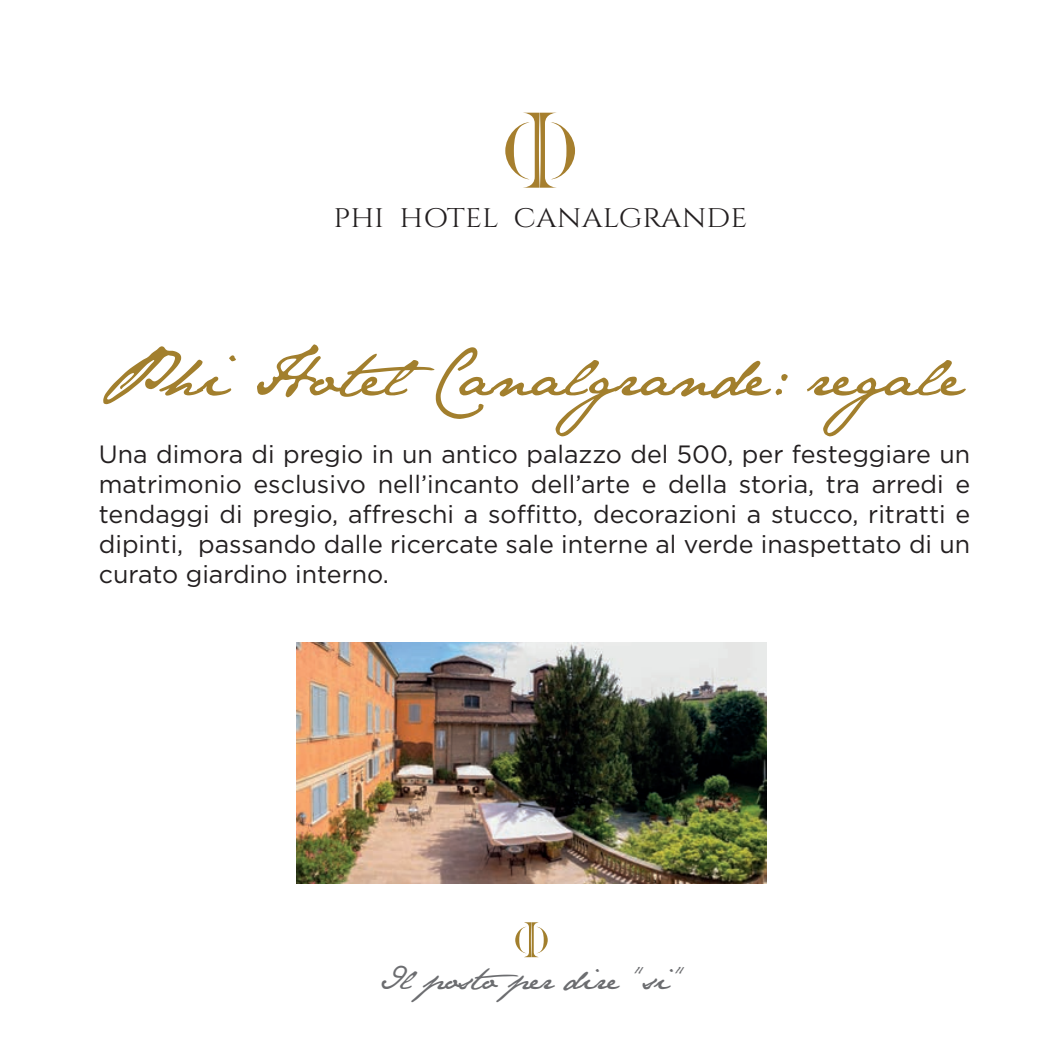
<style>
.page{position:relative;width:1063px;height:1063px;background:#fff}
.page>*{position:absolute;margin:0;border:0;box-sizing:border-box;transform-origin:0 0}
.t1{font:60px "Jane Austen";color:#a27f2d}
.t2{font:30px "Jane Austen";color:#6c6d70}
.t3{font:26.75px "Cinzel";color:#231f20;scale:1.1 1}
.t4{font:25px/30px "Gotham";color:#231f20;text-align:justify}
</style>
<div class="page">
<svg style="left:505px;top:113px;width:70px;height:75px"></svg>
<svg style="left:515px;top:922px;width:33px;height:35px"></svg>
<img style="left:296px;top:643px;width:471px;height:240px">
<p class="t3" style="left:333px;top:201px;width:378px">PHI HOTEL CANALGRANDE</p>
<h1 class="t1" style="left:99px;top:340px;width:866px">Phi Hotel Canalgrande: regale</h1>
<p class="t4" style="left:99px;top:439px;width:873px">Una dimora di pregio in un antico palazzo del 500, per festeggiare un matrimonio esclusivo nell’incanto dell’arte e della storia, tra arredi e tendaggi di pregio, affreschi a soffitto, decorazioni a stucco, ritratti e dipinti, passando dalle ricercate sale interne al verde inaspettato di un curato giardino interno.</p>
<p class="t2" style="left:379px;top:961px;width:307px">Il posto per dire “si”</p>
</div>
